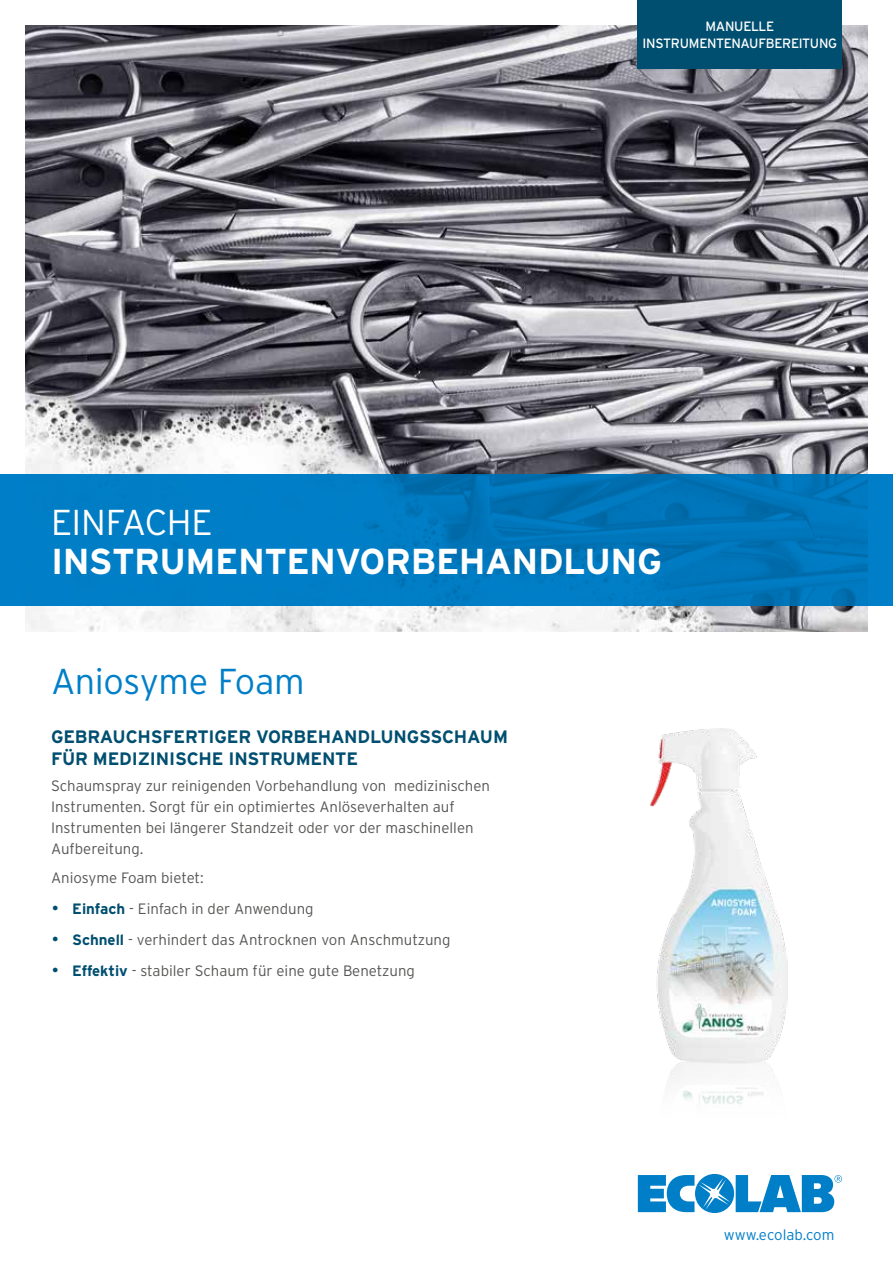
<style>
.page{position:relative;width:893px;height:1263px;background:#fff}
.page>*{position:absolute;margin:0;border:0;box-sizing:border-box;transform-origin:0 0}
.t1{font:700 36px "Interstate";letter-spacing:-.015em;color:#fff}
.t2{font:300 36px "Interstate";letter-spacing:-.01em;color:#007fc8}
.t3{font:300 36px "Interstate";letter-spacing:-.015em;color:#fff}
.t4{font:700 18px/22.5px "Interstate";letter-spacing:-.01em;color:#004f70}
.t5{font:300 15px/21px "Interstate";color:#575756}
.t6{font:300 15px "Interstate";color:#007fc8}
.t7{font:13.5px/16.5px "Interstate";letter-spacing:-.025em;color:#fff;text-align:center}
.s1{color:#004f70}
.s2{font-weight:700;color:#004f70}
</style>
<div class="page">
<svg style="left:638px;top:1174px;width:204px;height:39px"></svg>
<img style="left:26px;top:26px;width:841px;height:605px">
<div style="left:638px;top:0;width:204px;height:68px;background:#004f70"></div>
<svg style="left:0;top:474px;width:893px;height:132px;fill:#007dc4"></svg>
<img style="left:651px;top:729px;width:136px;height:375px">
<p class="t7" style="left:642px;top:18px;width:196px">MANUELLE<br>INSTRUMENTENAUFBEREITUNG</p>
<h1 class="t3" style="left:51px;top:502px;width:163px">EINFACHE</h1>
<h1 class="t1" style="left:51px;top:541px;width:613px">INSTRUMENTENVORBEHANDLUNG</h1>
<h1 class="t2" style="left:51px;top:661px;width:255px">Aniosyme Foam</h1>
<p class="t4" style="left:51px;top:725px;width:458px">GEBRAUCHSFERTIGER VORBEHANDLUNGSSCHAUM<br>FÜR MEDIZINISCHE INSTRUMENTE</p>
<p class="t5" style="left:51px;top:774px;width:440px">Schaumspray zur reinigenden Vorbehandlung von medizinischen Instrumenten. Sorgt für ein optimiertes Anlöseverhalten auf Instrumenten bei längerer Standzeit oder vor der maschinellen Aufbereitung.</p>
<p class="t5" style="left:51px;top:867px;width:154px">Aniosyme Foam bietet:</p>
<p class="t5" style="left:51px;top:898px;width:264px"><span class="s1">•</span> <span class="s2">Einfach</span> - Einfach in der Anwendung</p>
<p class="t5" style="left:51px;top:929px;width:401px"><span class="s1">•</span> <span class="s2">Schnell</span> - verhindert das Antrocknen von Anschmutzung</p>
<p class="t5" style="left:51px;top:960px;width:365px"><span class="s1">•</span> <span class="s2">Effektiv</span> - stabiler Schaum für eine gute Benetzung</p>
<p class="t6" style="left:724px;top:1226px;width:112px">www.ecolab.com</p>
</div>
